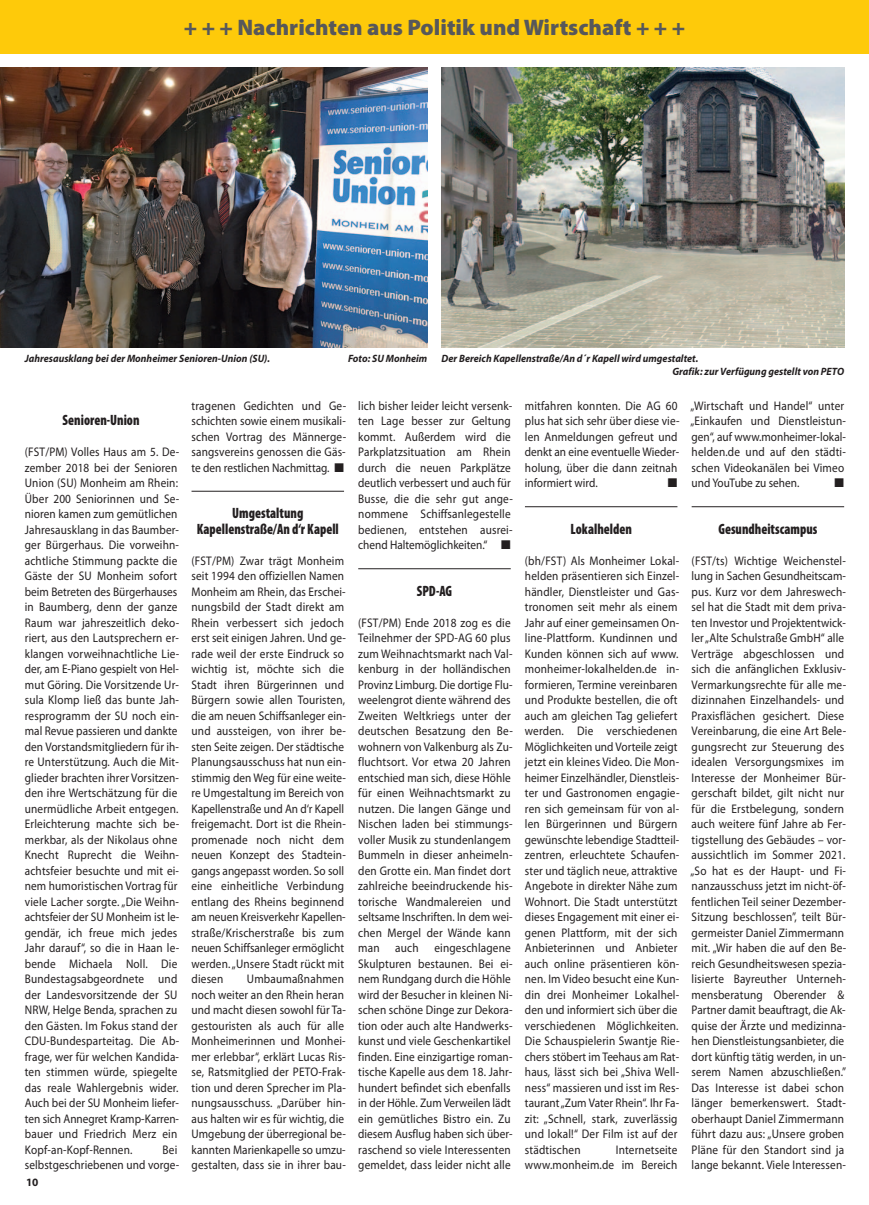
<style>
.page{position:relative;width:869px;height:1205px;background:#fff}
.page>*{position:absolute;margin:0;border:0;box-sizing:border-box;transform-origin:0 0}
.t1{font:900 22.5px "Myriad Pro";color:#57585a}
.t2{font:900 condensed 15px/15.5px "Myriad Pro";color:#231f20;text-align:center;scale:.9 1}
.t3{font:12.5px/15.5px "Myriad Pro";letter-spacing:.015em;color:#231f20;scale:.9 1}
.t4{font:12.5px "Zapf Dingbats ITC";color:#231f20}
.t5{font:700 11.25px "Myriad Pro";color:#231f20}
.t6{font:italic 700 10.62px/12.5px "Myriad Pro";color:#231f20;scale:.95 1}
.s1{font-weight:600;font-size:7.5px;color:#fff}
</style>
<div class="page">
<div style="left:0;top:0;width:868px;height:53px;background:#feca0a"></div>
<hr style="left:191px;top:491px;width:153px;height:1px;background:#231f20">
<hr style="left:358px;top:568px;width:152px;height:1px;background:#231f20">
<hr style="left:524px;top:506px;width:153px;height:1px;background:#231f20">
<hr style="left:691px;top:506px;width:152px;height:1px;background:#231f20">
<img style="left:0;top:67px;width:427px;height:280px">
<img style="left:441px;top:67px;width:402px;height:280px">
<h1 class="t1" style="left:184px;top:19px;width:502px">+ + + Nachrichten aus Politik und Wirtschaft + + +</h1>
<p class="t6" style="left:25px;top:353px;width:259px">Jahresausklang bei der Monheimer Senioren-Union (SU).</p>
<p class="t6" style="left:348px;top:353px;width:85px">Foto: SU Monheim</p>
<p class="t6" style="left:672px;top:353px;width:182px;text-indent:-231px">Der Bereich Kapellenstraße/An d´r Kapell wird umgestaltet.<br>Grafik: zur Verfügung gestellt von PETO</p>
<p class="t2" style="left:63px;top:414px;width:87px">Senioren-Union</p>
<p class="t3" style="left:25px;top:445px;width:173px">(FST/PM) Volles Haus am 5. De&shy;zember 2018 bei der Senioren<br>Union (SU) Monheim am Rhein:<br>Über 200 Seniorinnen und Se&shy;nioren kamen zum gemütlichen<br>Jahresausklang in das Baumber&shy;ger Bürgerhaus. Die vorweihn&shy;achtliche Stimmung packte die<br>Gäste der SU Monheim sofort beim Betreten des Bürgerhauses in Baumberg, denn der ganze<br>Raum war jahreszeitlich deko&shy;riert, aus den Lautsprechern er&shy;klangen vorweihnachtliche Lie&shy;der, am E-Piano gespielt von Hel&shy;mut Göring. Die Vorsitzende Ur&shy;sula Klomp ließ das bunte Jah&shy;resprogramm der SU noch ein&shy;mal Revue passieren und dankte den Vorstandsmitgliedern für ih&shy;re Unterstützung. Auch die Mit&shy;glieder brachten ihrer Vorsitzen&shy;den ihre Wertschätzung für die unermüdliche Arbeit entgegen.<br>Erleichterung machte sich be&shy;merkbar, als der Nikolaus ohne<br>Knecht Ruprecht die Weihn&shy;achtsfeier besuchte und mit ei&shy;nem humoristischen Vortrag für viele Lacher sorgte. „Die Weihn&shy;achtsfeier der SU Monheim ist le&shy;gendär, ich freue mich jedes<br>Jahr darauf“, so die in Haan le&shy;bende Michaela Noll. Die<br>Bundestagsabgeordnete und der Landesvorsitzende der SU<br>NRW, Helge Benda, sprachen zu den Gästen. Im Fokus stand der<br>CDU-Bundesparteitag. Die Ab&shy;frage, wer für welchen Kandida&shy;ten stimmen würde, spiegelte das reale Wahlergebnis wider.<br>Auch bei der SU Monheim liefer&shy;ten sich Annegret Kramp-Karren&shy;bauer und Friedrich Merz ein<br>Kopf-an-Kopf-Rennen.</p>
<p class="t3" style="left:25px;top:1143px;width:173px;text-align:right">Bei<br>selbstgeschriebenen und vorge-</p>
<p class="t5" style="left:26px;top:1178px;width:18px">10<span class="s1">··</span></p>
<p class="t3" style="left:191px;top:399px;width:173px;text-align:justify">tragenen Gedichten und Ge&shy;schichten sowie einem musikali&shy;schen Vortrag des Männerge&shy;sangsvereins genossen die Gäs&shy;te den restlichen Nachmittag. ■</p>
<p class="t2" style="left:197px;top:507px;width:159px">Umgestaltung<br>Kapellenstraße/An d‘r Kapell</p>
<p class="t3" style="left:191px;top:554px;width:173px">(FST/PM) Zwar trägt Monheim seit 1994 den offiziellen Namen<br>Monheim am Rhein, das Erschei&shy;nungsbild der Stadt direkt am<br>Rhein verbessert sich jedoch erst seit einigen Jahren. Und ge&shy;rade weil der erste Eindruck so wichtig ist, möchte sich die<br>Stadt ihren Bürgerinnen und<br>Bürgern sowie allen Touristen, die am neuen Schiffsanleger ein&shy;und aussteigen, von ihrer be&shy;sten Seite zeigen. Der städtische<br>Planungsausschuss hat nun ein&shy;stimmig den Weg für eine weite&shy;re Umgestaltung im Bereich von<br>Kapellenstraße und An d‘r Kapell freigemacht. Dort ist die Rhein&shy;promenade noch nicht dem neuen Konzept des Stadtein&shy;gangs angepasst worden. So soll eine einheitliche Verbindung entlang des Rheins beginnend am neuen Kreisverkehr Kapellen&shy;straße/Krischerstraße bis zum neuen Schiffsanleger ermöglicht werden. „Unsere Stadt rückt mit diesen</p>
<p class="t3" style="left:191px;top:972px;width:173px;text-indent:55px">Umbaumaßnahmen noch weiter an den Rhein heran und macht diesen sowohl für Ta&shy;gestouristen als auch für alle<br>Monheimerinnen und Monhei&shy;mer erlebbar“, erklärt Lucas Ris&shy;se, Ratsmitglied der PETO-Frak&shy;tion und deren Sprecher im Pla&shy;nungsausschuss. „Darüber hin&shy;aus halten wir es für wichtig, die<br>Umgebung der überregional be&shy;kannten Marienkapelle so umzu&shy;gestalten, dass sie in ihrer bau-</p>
<p class="t3" style="left:358px;top:399px;width:173px">lich bisher leider leicht versenk&shy;ten Lage besser zur Geltung kommt. Außerdem wird die<br>Parkplatzsituation am Rhein durch die neuen Parkplätze deutlich verbessert und auch für<br>Busse, die die sehr gut ange&shy;nommene Schiffsanlegestelle bedienen, entstehen ausrei&shy;chend Haltemöglichkeiten.“ ■</p>
<p class="t2" style="left:416px;top:584px;width:41px">SPD-AG</p>
<p class="t3" style="left:358px;top:616px;width:173px">(FST/PM) Ende 2018 zog es die<br>Teilnehmer der SPD-AG 60 plus zum Weihnachtsmarkt nach Val&shy;kenburg in der holländischen<br>Provinz Limburg. Die dortige Flu&shy;weelengrot diente während des<br>Zweiten Weltkriegs unter der deutschen Besatzung den Be&shy;wohnern von Valkenburg als Zu&shy;fluchtsort. Vor etwa 20 Jahren entschied man sich, diese Höhle für einen Weihnachtsmarkt zu nutzen. Die langen Gänge und<br>Nischen laden bei stimmungs&shy;voller Musik zu stundenlangem<br>Bummeln in dieser anheimeln&shy;den Grotte ein. Man findet dort zahlreiche beeindruckende his&shy;torische Wandmalereien und seltsame Inschriften. In dem wei&shy;chen Mergel der Wände kann man</p>
<p class="t3" style="left:358px;top:941px;width:173px;text-indent:76px">eingeschlagene<br>Skulpturen bestaunen. Bei ei&shy;nem Rundgang durch die Höhle wird der Besucher in kleinen Ni&shy;schen schöne Dinge zur Dekora&shy;tion oder auch alte Handwerks&shy;kunst und viele Geschenkartikel finden. Eine einzigartige roman&shy;tische Kapelle aus dem 18. Jahr&shy;hundert befindet sich ebenfalls in der Höhle. Zum Verweilen lädt ein gemütliches Bistro ein. Zu diesem Ausflug haben sich über&shy;raschend so viele Interessenten gemeldet, dass leider nicht alle</p>
<p class="t3" style="left:395px;top:941px;width:28px">auch</p>
<p class="t3" style="left:524px;top:399px;width:173px">mitfahren konnten. Die AG 60 plus hat sich sehr über diese vie&shy;len Anmeldungen gefreut und denkt an eine eventuelle Wieder&shy;holung, über die dann zeitnah informiert wird.</p>
<p class="t4" style="left:667px;top:478px;width:11px">■</p>
<p class="t3" style="left:690px;top:399px;width:174px">„Wirtschaft und Handel“ unter „Einkaufen und Dienstleistun&shy;gen“, auf www.monheimer-lokal&shy;helden.de und auf den städti&shy;schen Videokanälen bei Vimeo und YouTube zu sehen.</p>
<p class="t4" style="left:834px;top:478px;width:11px">■</p>
<p class="t2" style="left:570px;top:522px;width:70px">Lokalhelden</p>
<p class="t3" style="left:524px;top:554px;width:173px">(bh/FST) Als Monheimer Lokal&shy;helden präsentieren sich Einzel&shy;händler, Dienstleister und Gas&shy;tronomen seit mehr als einem<br>Jahr auf einer gemeinsamen On&shy;line-Plattform. Kundinnen und<br>Kunden können sich auf www. monheimer-lokalhelden.de in&shy;formieren, Termine vereinbaren und Produkte bestellen, die oft auch am gleichen Tag geliefert werden. Die verschiedenen<br>Möglichkeiten und Vorteile zeigt jetzt ein kleines Video. Die Mon&shy;heimer Einzelhändler, Dienstleis&shy;ter und Gastronomen engagie&shy;ren sich gemeinsam für von al&shy;len Bürgerinnen und Bürgern gewünschte lebendige Stadtteil&shy;zentren, erleuchtete Schaufen&shy;ster und täglich neue, attraktive<br>Angebote in direkter Nähe zum<br>Wohnort. Die Stadt unterstützt dieses Engagement mit einer ei&shy;genen Plattform, mit der sich<br>Anbieterinnen und Anbieter auch online präsentieren kön&shy;nen. Im Video besucht eine Kun&shy;din drei Monheimer Lokalhel&shy;den und informiert sich über die verschiedenen Möglichkeiten.<br>Die Schauspielerin Swantje Rie&shy;chers stöbert im Teehaus am Rat&shy;haus, lässt sich bei „Shiva Well&shy;ness“ massieren und isst im Res&shy;taurant „Zum Vater Rhein“. Ihr Fa&shy;zit: „Schnell, stark, zuverlässig und lokal!“ Der Film ist auf der städtischen</p>
<p class="t3" style="left:524px;top:1143px;width:171px;text-align:right">Internetseite www.monheim.de im Bereich</p>
<p class="t2" style="left:718px;top:522px;width:111px">Gesundheitscampus</p>
<p class="t3" style="left:690px;top:554px;width:174px">(FST/ts) Wichtige Weichenstel&shy;lung in Sachen Gesundheitscam&shy;pus. Kurz vor dem Jahreswech&shy;sel hat die Stadt mit dem priva&shy;ten Investor und Projektentwick&shy;ler „Alte Schulstraße GmbH“ alle<br>Verträge abgeschlossen und sich die anfänglichen Exklusiv-<br>Vermarkungsrechte für alle me&shy;dizinnahen Einzelhandels- und<br>Praxisflächen gesichert. Diese<br>Vereinbarung, die eine Art Bele&shy;gungsrecht zur Steuerung des idealen Versorgungsmixes im<br>Interesse der Monheimer Bür&shy;gerschaft bildet, gilt nicht nur für die Erstbelegung, sondern auch weitere fünf Jahre ab Fer&shy;tigstellung des Gebäudes – vor&shy;aussichtlich im Sommer 2021. „So hat es der Haupt- und Fi&shy;nanzausschuss jetzt im nicht-öf&shy;fentlichen Teil seiner Dezember-<br>Sitzung beschlossen”, teilt Bür&shy;germeister Daniel Zimmermann mit. „Wir haben die auf den Be&shy;reich Gesundheitswesen spezia&shy;lisierte Bayreuther Unterneh&shy;mensberatung Oberender &amp;<br>Partner damit beauftragt, die Ak&shy;quise der Ärzte und medizinna&shy;hen Dienstleistungsanbieter, die dort künftig tätig werden, in un&shy;serem Namen abzuschließen.”<br>Das Interesse ist dabei schon länger bemerkenswert. Stadt&shy;oberhaupt Daniel Zimmermann führt dazu aus: „Unsere groben<br>Pläne für den Standort sind ja lange bekannt. Viele Interessen-</p>
</div>
